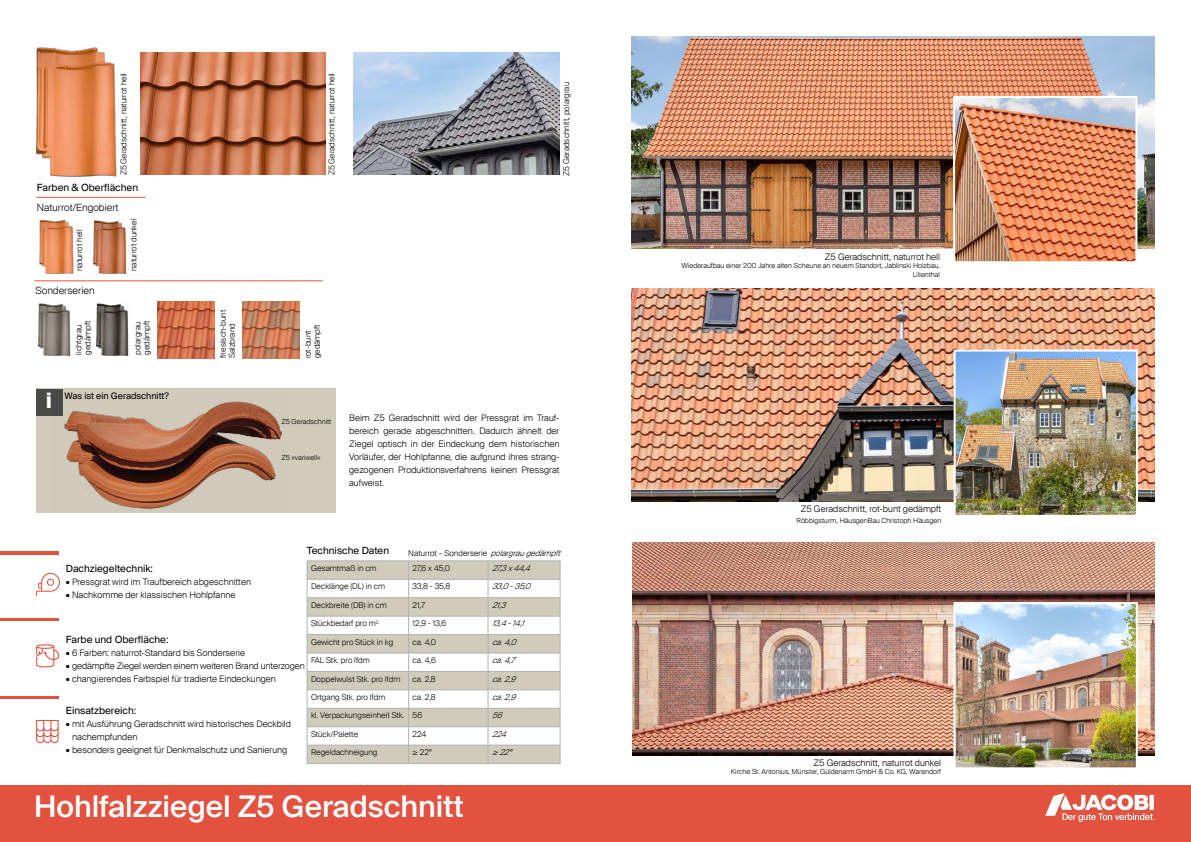
<style>
.page{position:relative;width:1191px;height:842px;background:#fff}
.page>*{position:absolute;margin:0;border:0;box-sizing:border-box;transform-origin:0 0}
.t1{font:500 30px "Suisse Intl";color:#fff}
.t2{font:700 21.9px "Suisse Intl";color:#fff}
.t3{font:10px "Suisse Intl";color:#000}
.t4{font:300 10px "Suisse Intl";color:#000}
.t5{font:300 9px/13px "Suisse Intl";color:#000}
.t6{font:9px "Suisse Intl";color:#000}
.t7{font:300 8px/9px "Suisse Intl";color:#000}
.t8{font:italic 300 8px "Suisse Intl";color:#000}
.t9{font:300 7px/8.4px "Suisse Intl";color:#000;text-align:right}
.s1{font-style:italic}
.s2{font-weight:400}
</style>
<div class="page">
<img style="left:36px;top:47px;width:81px;height:130px">
<img style="left:141px;top:52px;width:184px;height:123px">
<svg style="left:307px;top:561px;width:254px;height:202px"></svg>
<hr style="left:307px;top:763px;width:101px;height:1px;background:#b2b2b2">
<hr style="left:408px;top:763px;width:80px;height:1px;background:#b2b2b2">
<hr style="left:488px;top:763px;width:72px;height:1px;background:#b2b2b2">
<img style="left:353px;top:52px;width:207px;height:123px">
<img style="left:39px;top:219px;width:35px;height:55px">
<img style="left:93px;top:220px;width:34px;height:54px">
<hr style="left:36px;top:197px;width:110px;height:1px;background:#e2523f">
<img style="left:38px;top:303px;width:33px;height:53px">
<img style="left:96px;top:303px;width:33px;height:53px">
<img style="left:631px;top:36px;width:524px;height:213px">
<img style="left:631px;top:288px;width:524px;height:213px">
<img style="left:956px;top:99px;width:178px;height:161px">
<div style="left:953px;top:96px;width:184px;height:167px;border:2px solid #fff"></div>
<img style="left:956px;top:353px;width:179px;height:161px">
<div style="left:953px;top:350px;width:185px;height:167px;border:2px solid #fff"></div>
<img style="left:632px;top:542px;width:523px;height:213px">
<img style="left:956px;top:605px;width:178px;height:161px">
<div style="left:953px;top:602px;width:184px;height:167px;border:2px solid #fff"></div>
<div style="left:36px;top:388px;width:300px;height:125px;background:#d0cbbb"></div>
<div style="left:36px;top:389px;width:27px;height:27px;background:#4a4a49"></div>
<img style="left:64px;top:401px;width:218px;height:108px">
<hr style="left:35px;top:281px;width:288px;height:1px;background:#e2523f">
<img style="left:158px;top:302px;width:57px;height:56px">
<img style="left:243px;top:301px;width:57px;height:57px">
<hr style="left:0;top:551px;width:59px;height:3px;background:#e2523f">
<hr style="left:0;top:618px;width:59px;height:3px;background:#e2523f">
<hr style="left:0;top:696px;width:59px;height:2px;background:#e2523f">
<div style="left:0;top:785px;width:1191px;height:57px;background:#e2523f"></div>
<svg style="left:1045px;top:793px;width:109px;height:29px"></svg>
<svg style="left:36px;top:573px;width:24px;height:23px"></svg>
<svg style="left:36px;top:644px;width:23px;height:23px"></svg>
<svg style="left:36px;top:720px;width:23px;height:23px"></svg>
<p class="t7" style="left:120px;top:175px;width:104px;rotate:-90deg">Z5 Geradschnitt, naturrot hell</p>
<p class="t3" style="left:37px;top:181px;width:103px">Farben &amp; Oberflächen</p>
<p class="t4" style="left:37px;top:204px;width:83px">Naturrot/Engobiert</p>
<p class="t7" style="left:75px;top:271px;width:43px;rotate:-90deg">naturrot hell</p>
<p class="t7" style="left:130px;top:271px;width:54px;rotate:-90deg">naturrot dunkel</p>
<p class="t4" style="left:36px;top:287px;width:61px">Sonderserien</p>
<p class="t7" style="left:75px;top:355px;width:36px;rotate:-90deg">lichtgrau gedämpft</p>
<p class="t7" style="left:134px;top:355px;width:36px;rotate:-90deg">polargrau gedämpft</p>
<h2 class="t2" style="left:46px;top:392px;width:8px">i</h2>
<p class="t6" style="left:64px;top:393px;width:106px">Was ist ein Geradschnitt?</p>
<p class="t7" style="left:328px;top:175px;width:104px;rotate:-90deg">Z5 Geradschnitt, naturrot hell</p>
<p class="t7" style="left:562px;top:176px;width:95px;rotate:-90deg">Z5 Geradschnitt, polargrau</p>
<p class="t7" style="left:219px;top:358px;width:50px;rotate:-90deg">friesisch-bunt<br>Salzbrand</p>
<p class="t7" style="left:304px;top:358px;width:36px;rotate:-90deg">rot-bunt gedämpft</p>
<p class="t9" style="left:281px;top:418px;width:51px">Z5 Geradschnitt</p>
<p class="t9" style="left:281px;top:454px;width:41px">Z5 »variwell«</p>
<p class="t5" style="left:349px;top:412px;width:212px;text-align:justify">Beim Z5 Geradschnitt wird der Pressgrat im Trauf&shy;bereich gerade abgeschnitten. Dadurch ähnelt der Ziegel optisch in der Eindeckung dem historischen Vorläufer, der Hohlpfanne, die aufgrund ihres strang&shy;gezogenen Produktionsverfahrens keinen Pressgrat aufweist.</p>
<p class="t3" style="left:307px;top:546px;width:84px">Technische Daten</p>
<p class="t7" style="left:408px;top:549px;width:156px">Naturrot – Sonderserie <span class="s1">polargraugedämpft</span></p>
<p class="t3" style="left:66px;top:565px;width:89px">Dachziegeltechnik:</p>
<p class="t5" style="left:66px;top:576px;width:187px"><span class="s2">•</span> Pressgrat wird im Traufbereich abgeschnitten</p>
<p class="t5" style="left:66px;top:589px;width:171px"><span class="s2">•</span> Nachkomme der klassischen Hohlpfanne</p>
<p class="t3" style="left:66px;top:633px;width:104px">Farbe und Oberfläche:</p>
<p class="t5" style="left:66px;top:647px;width:181px"><span class="s2">•</span> 6 Farben: naturrot-Standard bis Sonderserie</p>
<p class="t5" style="left:66px;top:660px;width:240px"><span class="s2">•</span> gedämpfte Ziegel werden einem weiteren Brand unterzogen</p>
<p class="t5" style="left:66px;top:673px;width:211px"><span class="s2">•</span> changierendes Farbspiel für tradierte Eindeckungen</p>
<p class="t3" style="left:66px;top:706px;width:72px">Einsatzbereich:</p>
<p class="t5" style="left:72px;top:718px;width:220px;text-indent:-6px"><span class="s2">•</span> mit Ausführung Geradschnitt wird historisches Deckbild nachempfunden</p>
<p class="t5" style="left:66px;top:744px;width:223px"><span class="s2">•</span> besonders geeignet für Denkmalschutz und Sanierung</p>
<p class="t7" style="left:311px;top:564px;width:67px">Gesamtmaß in cm</p>
<p class="t7" style="left:412px;top:564px;width:39px">27,6 x 45,0</p>
<p class="t8" style="left:492px;top:565px;width:42px">27,3x44,4</p>
<p class="t7" style="left:311px;top:583px;width:76px">Decklänge (DL) in cm</p>
<p class="t7" style="left:412px;top:583px;width:39px">33,8 - 35,8</p>
<p class="t8" style="left:492px;top:584px;width:42px">33,0 -35,0</p>
<p class="t7" style="left:311px;top:601px;width:77px">Deckbreite (DB) in cm</p>
<p class="t7" style="left:412px;top:601px;width:14px">21,7</p>
<p class="t8" style="left:492px;top:602px;width:18px">21,3</p>
<p class="t7" style="left:311px;top:620px;width:69px">Stückbedarf pro m<sup>2</sup></p>
<p class="t7" style="left:412px;top:620px;width:35px">12,9 - 13,6</p>
<p class="t8" style="left:492px;top:620px;width:36px">13,4-14,1</p>
<p class="t7" style="left:311px;top:638px;width:84px">Gewicht pro Stück in kg</p>
<p class="t7" style="left:412px;top:638px;width:25px">ca. 4,0</p>
<p class="t8" style="left:492px;top:639px;width:28px">ca.4,0</p>
<p class="t7" style="left:311px;top:656px;width:60px">FAL Stk. pro lfdm</p>
<p class="t7" style="left:412px;top:656px;width:25px">ca. 4,6</p>
<p class="t8" style="left:492px;top:657px;width:27px">ca.4,7</p>
<p class="t7" style="left:311px;top:675px;width:91px">Doppelwulst Stk. pro lfdm</p>
<p class="t7" style="left:412px;top:675px;width:25px">ca. 2,8</p>
<p class="t8" style="left:492px;top:676px;width:27px">ca.2,9</p>
<p class="t7" style="left:311px;top:693px;width:76px">Ortgang Stk. pro lfdm</p>
<p class="t7" style="left:412px;top:693px;width:25px">ca. 2,8</p>
<p class="t8" style="left:492px;top:694px;width:27px">ca.2,9</p>
<p class="t7" style="left:311px;top:712px;width:113px">kl. Verpackungseinheit Stk. 56</p>
<p class="t8" style="left:492px;top:712px;width:14px">56</p>
<p class="t7" style="left:311px;top:730px;width:49px">Stück/Palette</p>
<p class="t7" style="left:412px;top:730px;width:15px">224</p>
<p class="t8" style="left:492px;top:731px;width:18px">224</p>
<p class="t7" style="left:311px;top:749px;width:68px">Regeldachneigung</p>
<p class="t7" style="left:412px;top:748px;width:21px">≥ 22°</p>
<p class="t8" style="left:492px;top:748px;width:26px">≥22°</p>
<h1 class="t1" style="left:34px;top:794px;width:431px">Hohlfalzziegel Z5 Geradschnitt</h1>
<p class="t5" style="left:825px;top:251px;width:117px">Z5 Geradschnitt, naturrot hell</p>
<p class="t9" style="left:681px;top:262px;width:260px">Wiederaufbau einer 200 Jahre alten Scheune an neuem Standort, Jablinski Holzbau,<br>Lilienthal</p>
<p class="t5" style="left:801px;top:503px;width:142px">Z5 Geradschnitt, rot-bunt gedämpft</p>
<p class="t9" style="left:796px;top:517px;width:146px">Röbbigsturm, HäusgenBau Christoph Häusgen</p>
<p class="t5" style="left:813px;top:757px;width:129px">Z5 Geradschnitt, naturrot dunkel</p>
<p class="t9" style="left:731px;top:768px;width:212px">Kirche St. Antonius, Münster, Güldenarm GmbH &amp; Co. KG, Warendorf</p>
</div>
